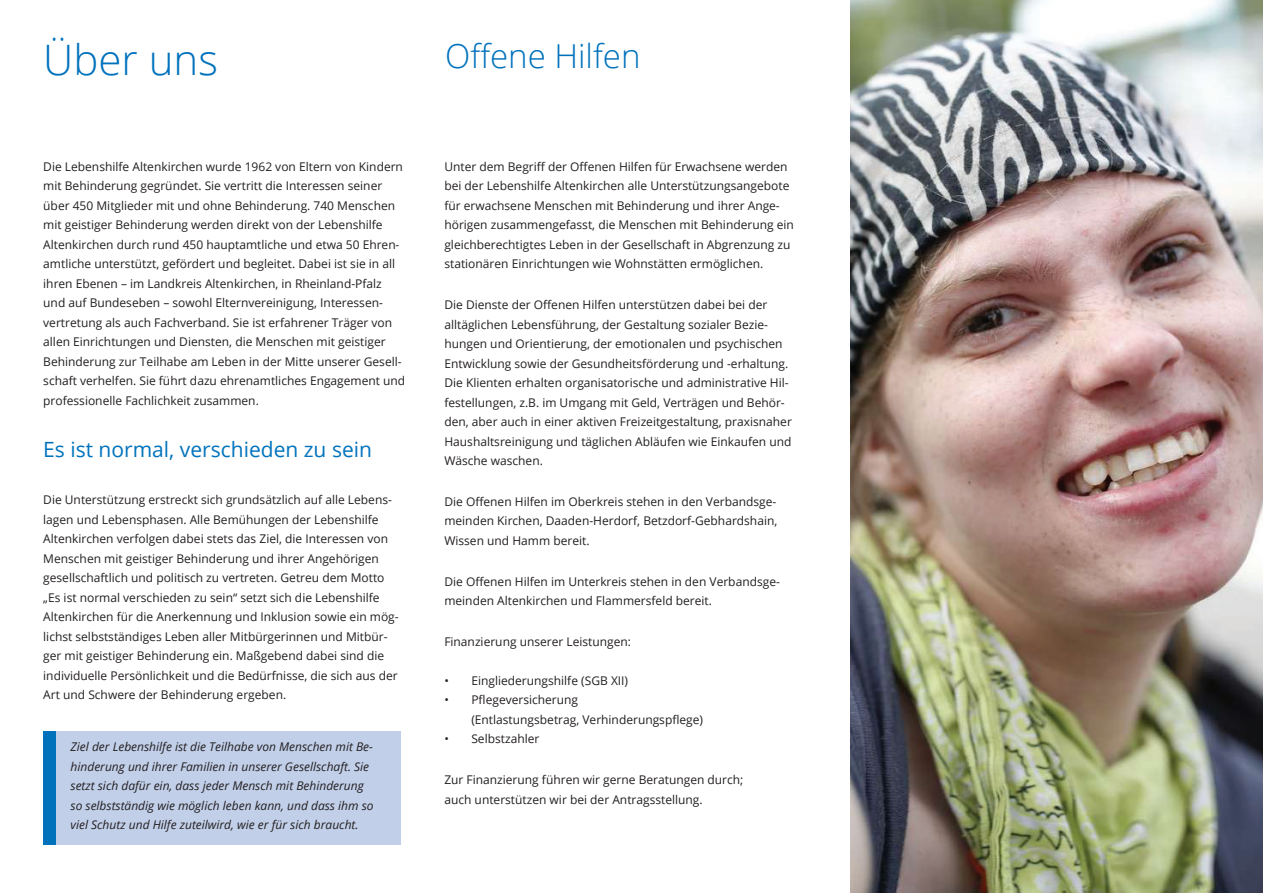
<style>
.page{position:relative;width:1263px;height:893px;background:#fff}
.page>*{position:absolute;margin:0;border:0;box-sizing:border-box;transform-origin:0 0}
.t1{font:300 42px "Open Sans";color:#0072bc}
.t2{font:300 33px "Open Sans";color:#0072bc}
.t3{font:21px "Open Sans";color:#0073bc}
.t4{font:12px/19.5px "Open Sans";color:#231f20}
.t5{font:italic 12px/19.5px "Open Sans";color:#231f20}
</style>
<div class="page">
<div style="left:43px;top:731px;width:358px;height:114px;background:#c1cfe9"></div>
<div style="left:43px;top:731px;width:12px;height:114px;background:#0072bc"></div>
<img style="left:850px;top:0;width:413px;height:893px">
<h1 class="t1" style="left:43px;top:31px;width:176px">Über uns</h1>
<p class="t4" style="left:43px;top:156px;width:364px">Die Lebenshilfe Altenkirchen wurde 1962 von Eltern von Kindern mit Behinderung gegründet. Sie vertritt die Interessen seiner über 450 Mitglieder mit und ohne Behinderung. 740 Menschen mit geistiger Behinderung werden direkt von der Lebenshilfe Altenkirchen durch rund 450 hauptamtliche und etwa 50 Ehren&shy;amtliche unterstützt, gefördert und begleitet. Dabei ist sie in all ihren Ebenen – im Landkreis Altenkirchen, in Rheinland-Pfalz und auf Bundeseben – sowohl Elternvereinigung, Interessen&shy;vertretung als auch Fachverband. Sie ist erfahrener Träger von allen Einrichtungen und Diensten, die Menschen mit geistiger Behinderung zur Teilhabe am Leben in der Mitte unserer Gesell&shy;schaft verhelfen. Sie führt dazu ehrenamtliches Engagement und professionelle Fachlichkeit zusammen.</p>
<h3 class="t3" style="left:43px;top:435px;width:330px">Es ist normal, verschieden zu sein</h3>
<p class="t4" style="left:43px;top:490px;width:357px">Die Unterstützung erstreckt sich grundsätzlich auf alle Lebens&shy;lagen und Lebensphasen. Alle Bemühungen der Lebenshilfe Altenkirchen verfolgen dabei stets das Ziel, die Interessen von Menschen mit geistiger Behinderung und ihrer Angehörigen gesellschaftlich und politisch zu vertreten. Getreu dem Motto „Es ist normal verschieden zu sein“ setzt sich die Lebenshilfe Altenkirchen für die Anerkennung und Inklusion sowie ein mög&shy;lichst selbstständiges Leben aller Mitbürgerinnen und Mitbür&shy;ger mit geistiger Behinderung ein. Maßgebend dabei sind die individuelle Persönlichkeit und die Bedürfnisse, die sich aus der Art und Schwere der Behinderung ergeben.</p>
<p class="t5" style="left:71px;top:737px;width:305px">Ziel der Lebenshilfe ist die Teilhabe von Menschen mit Be&shy;hinderung und ihrer Familien in unserer Gesellschaft. Sie setzt sich dafür ein, dass jeder Mensch mit Behinderung so selbstständig wie möglich leben kann, und dass ihm so viel Schutz und Hilfe zuteilwird, wie er für sich braucht.</p>
<h2 class="t2" style="left:445px;top:33px;width:197px">Offene Hilfen</h2>
<p class="t4" style="left:444px;top:156px;width:351px">Unter dem Begriff der Offenen Hilfen für Erwachsene werden bei der Lebenshilfe Altenkirchen alle Unterstützungsangebote für erwachsene Menschen mit Behinderung und ihrer Ange&shy;hörigen zusammengefasst, die Menschen mit Behinderung ein gleichberechtigtes Leben in der Gesellschaft in Abgrenzung zu stationären Einrichtungen wie Wohnstätten ermöglichen.</p>
<p class="t4" style="left:444px;top:295px;width:349px">Die Dienste der Offenen Hilfen unterstützen dabei bei der alltäglichen Lebensführung, der Gestaltung sozialer Bezie&shy;hungen und Orientierung, der emotionalen und psychischen Entwicklung sowie der Gesundheitsförderung und -erhaltung.<br>Die Klienten erhalten organisatorische und administrative Hil&shy;festellungen, z.B. im Umgang mit Geld, Verträgen und Behör&shy;den, aber auch in einer aktiven Freizeitgestaltung, praxisnaher Haushaltsreinigung und täglichen Abläufen wie Einkaufen und Wäsche waschen.</p>
<p class="t4" style="left:444px;top:491px;width:334px;text-align:justify">Die Offenen Hilfen im Oberkreis stehen in den Verbandsge&shy;meinden Kirchen, Daaden-Herdorf, Betzdorf-Gebhardshain, Wissen und Hamm bereit.</p>
<p class="t4" style="left:444px;top:571px;width:337px">Die Offenen Hilfen im Unterkreis stehen in den Verbandsge&shy;meinden Altenkirchen und Flammersfeld bereit.</p>
<p class="t4" style="left:444px;top:631px;width:188px">Finanzierung unserer Leistungen:</p>
<p class="t4" style="left:444px;top:670px;width:185px">• Eingliederungshilfe (SGB XII)</p>
<p class="t4" style="left:471px;top:690px;width:233px;text-indent:-27px">• Pflegeversicherung<br>(Entlastungsbetrag, Verhinderungspflege)</p>
<p class="t4" style="left:444px;top:729px;width:96px">• Selbstzahler</p>
<p class="t4" style="left:444px;top:770px;width:301px">Zur Finanzierung führen wir gerne Beratungen durch; auch unterstützen wir bei der Antragsstellung.</p>
</div>
